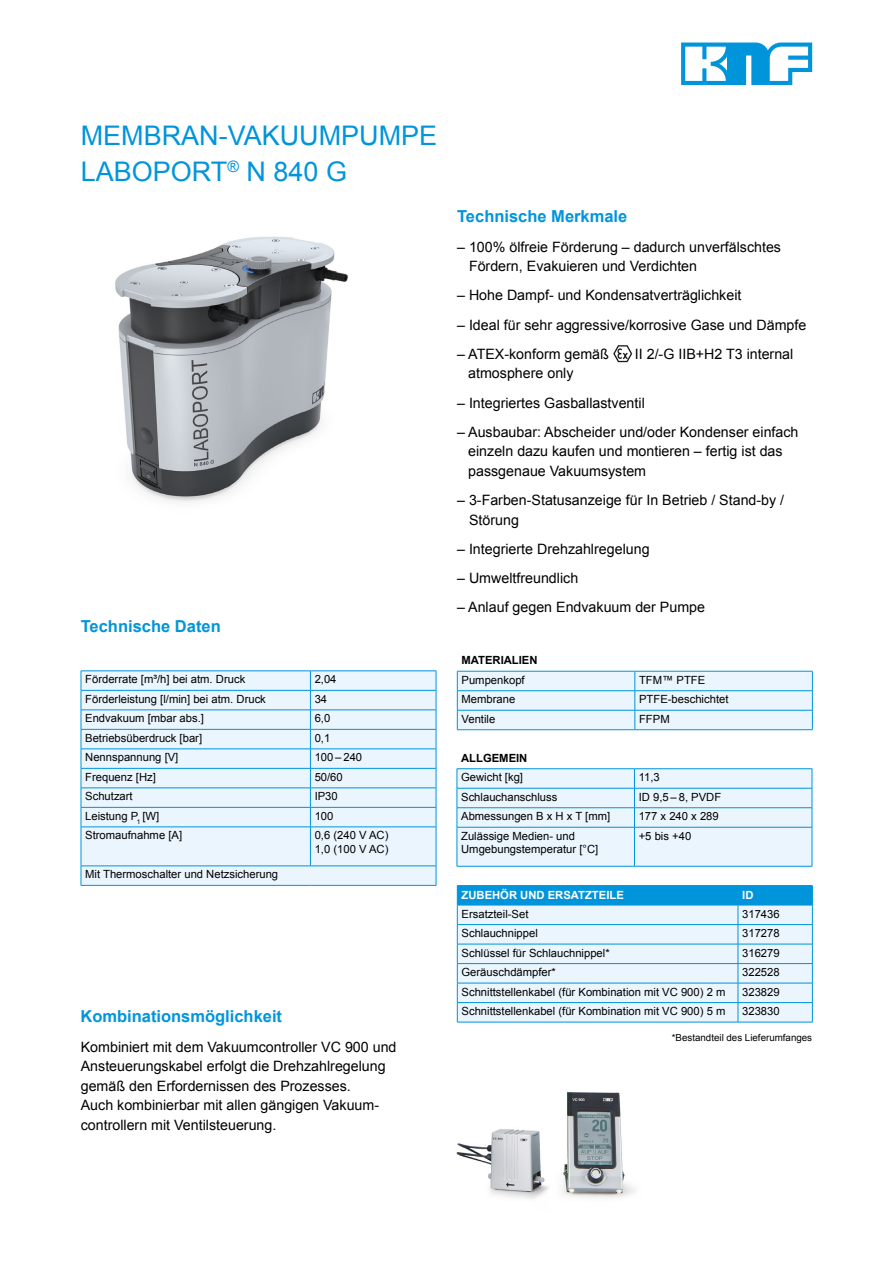
<style>
.page{position:relative;width:893px;height:1263px;background:#fff}
.page>*{position:absolute;margin:0;border:0;box-sizing:border-box;transform-origin:0 0}
.DE_-_Headline{font:27px "Arial";color:#0095db}
.DE_-_Copy_Titel{font:700 16.5px "Arial";color:#0095db}
.DE_-_Copy{font:14.25px/19.5px "Arial";color:#000}
.DE_-_Table_Subtitle{font:11.25px/13.5px "Arial";color:#000}
.DE_-_Table_Title{font:700 11.25px "Arial";color:#fff}
.DE_-_Table_Title-2{font:700 11.25px "Arial";color:#000}
.t1{font:9.75px "Arial";color:#000}
</style>
<div class="page">
<svg style="left:681px;top:43px;width:131px;height:42px"></svg>
<img style="left:115px;top:236px;width:233px;height:266px">
<img style="left:613px;top:345px;width:19px;height:17px">
<div style="left:82px;top:672px;width:354px;height:213px;background:#eaf5fd"></div>
<hr style="left:81px;top:671px;width:229px;height:1px;background:#0095db">
<hr style="left:310px;top:671px;width:126px;height:1px;background:#0095db">
<hr style="left:81px;top:690px;width:229px;height:1px;background:#0095db">
<hr style="left:310px;top:690px;width:126px;height:1px;background:#0095db">
<hr style="left:81px;top:710px;width:229px;height:1px;background:#0095db">
<hr style="left:310px;top:710px;width:126px;height:1px;background:#0095db">
<hr style="left:81px;top:729px;width:229px;height:1px;background:#0095db">
<hr style="left:310px;top:729px;width:126px;height:1px;background:#0095db">
<hr style="left:81px;top:749px;width:229px;height:1px;background:#0095db">
<hr style="left:310px;top:749px;width:126px;height:1px;background:#0095db">
<hr style="left:81px;top:768px;width:229px;height:1px;background:#0095db">
<hr style="left:310px;top:768px;width:126px;height:1px;background:#0095db">
<hr style="left:81px;top:788px;width:229px;height:1px;background:#0095db">
<hr style="left:310px;top:788px;width:126px;height:1px;background:#0095db">
<hr style="left:81px;top:807px;width:229px;height:1px;background:#0095db">
<svg style="left:81px;top:671px;width:1px;height:156px"></svg>
<hr style="left:310px;top:807px;width:126px;height:1px;background:#0095db">
<svg style="left:310px;top:671px;width:1px;height:156px"></svg>
<svg style="left:436px;top:671px;width:1px;height:156px"></svg>
<hr style="left:81px;top:827px;width:229px;height:1px;background:#0095db">
<hr style="left:81px;top:827px;width:1px;height:39px;background:#0095db">
<hr style="left:310px;top:827px;width:126px;height:1px;background:#0095db">
<hr style="left:310px;top:827px;width:1px;height:39px;background:#0095db">
<hr style="left:436px;top:827px;width:1px;height:39px;background:#0095db">
<hr style="left:81px;top:866px;width:229px;height:1px;background:#0095db">
<svg style="left:81px;top:866px;width:1px;height:19px"></svg>
<hr style="left:310px;top:866px;width:126px;height:1px;background:#0095db">
<svg style="left:436px;top:866px;width:1px;height:19px"></svg>
<hr style="left:81px;top:885px;width:229px;height:1px;background:#0095db">
<hr style="left:310px;top:885px;width:126px;height:1px;background:#0095db">
<svg style="left:457px;top:671px;width:356px;height:58px;background:#ddeffb"></svg>
<hr style="left:457px;top:729px;width:178px;height:1px;background:#0095db">
<hr style="left:635px;top:729px;width:178px;height:1px;background:#0095db">
<hr style="left:457px;top:768px;width:177px;height:1px;background:#0095db">
<hr style="left:634px;top:768px;width:178px;height:1px;background:#0095db">
<svg style="left:457px;top:769px;width:356px;height:97px;background:#e2f1fb"></svg>
<hr style="left:457px;top:827px;width:177px;height:1px;background:#0095db">
<hr style="left:457px;top:827px;width:1px;height:39px;background:#0095db">
<hr style="left:634px;top:827px;width:178px;height:1px;background:#0095db">
<hr style="left:634px;top:827px;width:1px;height:39px;background:#0095db">
<hr style="left:812px;top:827px;width:1px;height:39px;background:#0095db">
<hr style="left:457px;top:866px;width:177px;height:1px;background:#0095db">
<hr style="left:634px;top:866px;width:178px;height:1px;background:#0095db">
<svg style="left:457px;top:885px;width:356px;height:137px;background:#bae1f6"></svg>
<hr style="left:457px;top:1022px;width:281px;height:1px;background:#0095db">
<hr style="left:738px;top:1022px;width:75px;height:1px;background:#0095db">
<img style="left:456px;top:1091px;width:178px;height:108px">
<p class="DE_-_Headline" style="left:81px;top:118px;width:358px">MEMBRAN-VAKUUMPUMPE</p>
<p class="DE_-_Headline" style="left:81px;top:154px;width:268px">LABOPORT<sup>®</sup> N 840 G</p>
<p class="DE_-_Copy_Titel" style="left:81px;top:615px;width:141px">Technische Daten</p>
<p class="DE_-_Table_Subtitle" style="left:85px;top:673px;width:162px">Förderrate [m³/h] bei atm. Druck</p>
<p class="DE_-_Table_Subtitle" style="left:315px;top:673px;width:23px">2,04</p>
<p class="DE_-_Table_Subtitle" style="left:85px;top:692px;width:182px">Förderleistung [l/min] bei atm. Druck</p>
<p class="DE_-_Table_Subtitle" style="left:315px;top:692px;width:14px">34</p>
<p class="DE_-_Table_Subtitle" style="left:85px;top:712px;width:120px">Endvakuum [mbar abs.]</p>
<p class="DE_-_Table_Subtitle" style="left:315px;top:712px;width:17px">6,0</p>
<p class="DE_-_Table_Subtitle" style="left:85px;top:731px;width:118px">Betriebsüberdruck [bar]</p>
<p class="DE_-_Table_Subtitle" style="left:315px;top:731px;width:17px">0,1</p>
<p class="DE_-_Table_Subtitle" style="left:85px;top:751px;width:95px">Nennspannung [V]</p>
<p class="DE_-_Table_Subtitle" style="left:315px;top:751px;width:49px">100 ‒ 240</p>
<p class="DE_-_Table_Subtitle" style="left:85px;top:770px;width:72px">Frequenz [Hz]</p>
<p class="DE_-_Table_Subtitle" style="left:315px;top:770px;width:30px">50/60</p>
<p class="DE_-_Table_Subtitle" style="left:85px;top:790px;width:49px">Schutzart</p>
<p class="DE_-_Table_Subtitle" style="left:315px;top:790px;width:25px">IP30</p>
<p class="DE_-_Table_Subtitle" style="left:85px;top:809px;width:76px">Leistung P<sub>1</sub> [W]</p>
<p class="DE_-_Table_Subtitle" style="left:315px;top:809px;width:20px">100</p>
<p class="DE_-_Table_Subtitle" style="left:85px;top:829px;width:98px">Stromaufnahme [A]</p>
<p class="DE_-_Table_Subtitle" style="left:315px;top:829px;width:75px">0,6 (240 V AC)</p>
<p class="DE_-_Table_Subtitle" style="left:315px;top:842px;width:75px">1,0 (100 V AC)</p>
<p class="DE_-_Table_Subtitle" style="left:85px;top:868px;width:194px">Mit Thermoschalter und Netzsicherung</p>
<p class="DE_-_Copy_Titel" style="left:80px;top:1005px;width:203px">Kombinationsmöglichkeit</p>
<p class="DE_-_Copy" style="left:81px;top:1037px;width:317px">Kombiniert mit dem Vakuumcontroller VC 900 und Ansteuerungskabel erfolgt die Drehzahlregelung gemäß den Erfordernissen des Prozesses.<br>Auch kombinierbar mit allen gängigen Vakuum&shy;controllern mit Ventilsteuerung.</p>
<p class="DE_-_Copy_Titel" style="left:457px;top:206px;width:172px">Technische Merkmale</p>
<p class="DE_-_Copy" style="left:469px;top:237px;width:314px;text-indent:-12px">– 100% ölfreie Förderung – dadurch unverfälschtes<br>Fördern, Evakuieren und Verdichten</p>
<p class="DE_-_Copy" style="left:457px;top:286px;width:286px">– Hohe Dampf- und Kondensatverträglichkeit</p>
<p class="DE_-_Copy" style="left:457px;top:315px;width:351px">– Ideal für sehr aggressive/korrosive Gase und Dämpfe</p>
<p class="DE_-_Copy" style="left:457px;top:344px;width:153px">– ATEX-konform gemäß</p>
<p class="DE_-_Copy" style="left:635px;top:344px;width:160px">II 2/-G IIB+H2 T3 internal</p>
<p class="DE_-_Copy" style="left:468px;top:364px;width:107px">atmosphere only</p>
<p class="DE_-_Copy" style="left:457px;top:393px;width:189px">– Integriertes Gasballastventil</p>
<p class="DE_-_Copy" style="left:468px;top:422px;width:332px;text-indent:-11px">– Ausbaubar: Abscheider und/oder Kondenser einfach einzeln dazu kaufen und montieren – fertig ist das passgenaue Vakuumsystem</p>
<p class="DE_-_Copy" style="left:469px;top:490px;width:317px;text-indent:-12px">– 3-Farben-Statusanzeige für In Betrieb / Stand-by /<br>Störung</p>
<p class="DE_-_Copy" style="left:457px;top:539px;width:194px">– Integrierte Drehzahlregelung</p>
<p class="DE_-_Copy" style="left:457px;top:568px;width:123px">– Umweltfreundlich</p>
<p class="DE_-_Copy" style="left:457px;top:598px;width:249px">– Anlauf gegen Endvakuum der Pumpe</p>
<p class="DE_-_Table_Title-2" style="left:462px;top:653px;width:78px">MATERIALIEN</p>
<p class="DE_-_Table_Subtitle" style="left:462px;top:673px;width:65px">Pumpenkopf</p>
<p class="DE_-_Table_Subtitle" style="left:639px;top:673px;width:68px">TFM™ PTFE</p>
<p class="DE_-_Table_Subtitle" style="left:462px;top:693px;width:55px">Membrane</p>
<p class="DE_-_Table_Subtitle" style="left:639px;top:693px;width:91px">PTFE-beschichtet</p>
<p class="DE_-_Table_Subtitle" style="left:462px;top:712px;width:35px">Ventile</p>
<p class="DE_-_Table_Subtitle" style="left:639px;top:712px;width:32px">FFPM</p>
<p class="DE_-_Table_Title-2" style="left:461px;top:750px;width:68px">ALLGEMEIN</p>
<p class="DE_-_Table_Subtitle" style="left:461px;top:771px;width:63px">Gewicht [kg]</p>
<p class="DE_-_Table_Subtitle" style="left:639px;top:771px;width:23px">11,3</p>
<p class="DE_-_Table_Subtitle" style="left:461px;top:790px;width:98px">Schlauchanschluss</p>
<p class="DE_-_Table_Subtitle" style="left:639px;top:790px;width:84px">ID 9,5 ‒ 8, PVDF</p>
<p class="DE_-_Table_Subtitle" style="left:461px;top:810px;width:151px">Abmessungen B x H x T [mm]</p>
<p class="DE_-_Table_Subtitle" style="left:639px;top:810px;width:82px">177 x 240 x 289</p>
<p class="DE_-_Table_Subtitle" style="left:461px;top:829px;width:139px">Zulässige Medien- und<br>Umgebungstemperatur [°C]</p>
<p class="DE_-_Table_Subtitle" style="left:639px;top:829px;width:54px">+5 bis +40</p>
<p class="DE_-_Table_Title" style="left:462px;top:888px;width:164px">ZUBEHÖR UND ERSATZTEILE</p>
<p class="DE_-_Table_Title" style="left:742px;top:888px;width:13px">ID</p>
<p class="DE_-_Table_Subtitle" style="left:462px;top:907px;width:68px">Ersatzteil-Set</p>
<p class="DE_-_Table_Subtitle" style="left:742px;top:907px;width:39px">317436</p>
<p class="DE_-_Table_Subtitle" style="left:462px;top:926px;width:78px">Schlauchnippel</p>
<p class="DE_-_Table_Subtitle" style="left:742px;top:926px;width:39px">317278</p>
<p class="DE_-_Table_Subtitle" style="left:462px;top:946px;width:150px">Schlüssel für Schlauchnippel*</p>
<p class="DE_-_Table_Subtitle" style="left:742px;top:946px;width:39px">316279</p>
<p class="DE_-_Table_Subtitle" style="left:462px;top:965px;width:96px">Geräuschdämpfer*</p>
<p class="DE_-_Table_Subtitle" style="left:742px;top:965px;width:39px">322528</p>
<p class="DE_-_Table_Subtitle" style="left:462px;top:985px;width:265px">Schnittstellenkabel (für Kombination mit VC 900) 2 m</p>
<p class="DE_-_Table_Subtitle" style="left:742px;top:985px;width:39px">323829</p>
<p class="DE_-_Table_Subtitle" style="left:462px;top:1004px;width:265px">Schnittstellenkabel (für Kombination mit VC 900) 5 m</p>
<p class="DE_-_Table_Subtitle" style="left:742px;top:1004px;width:39px">323830</p>
<p class="t1" style="left:672px;top:1031px;width:142px">*Bestandteil des Lieferumfanges</p>
</div>
